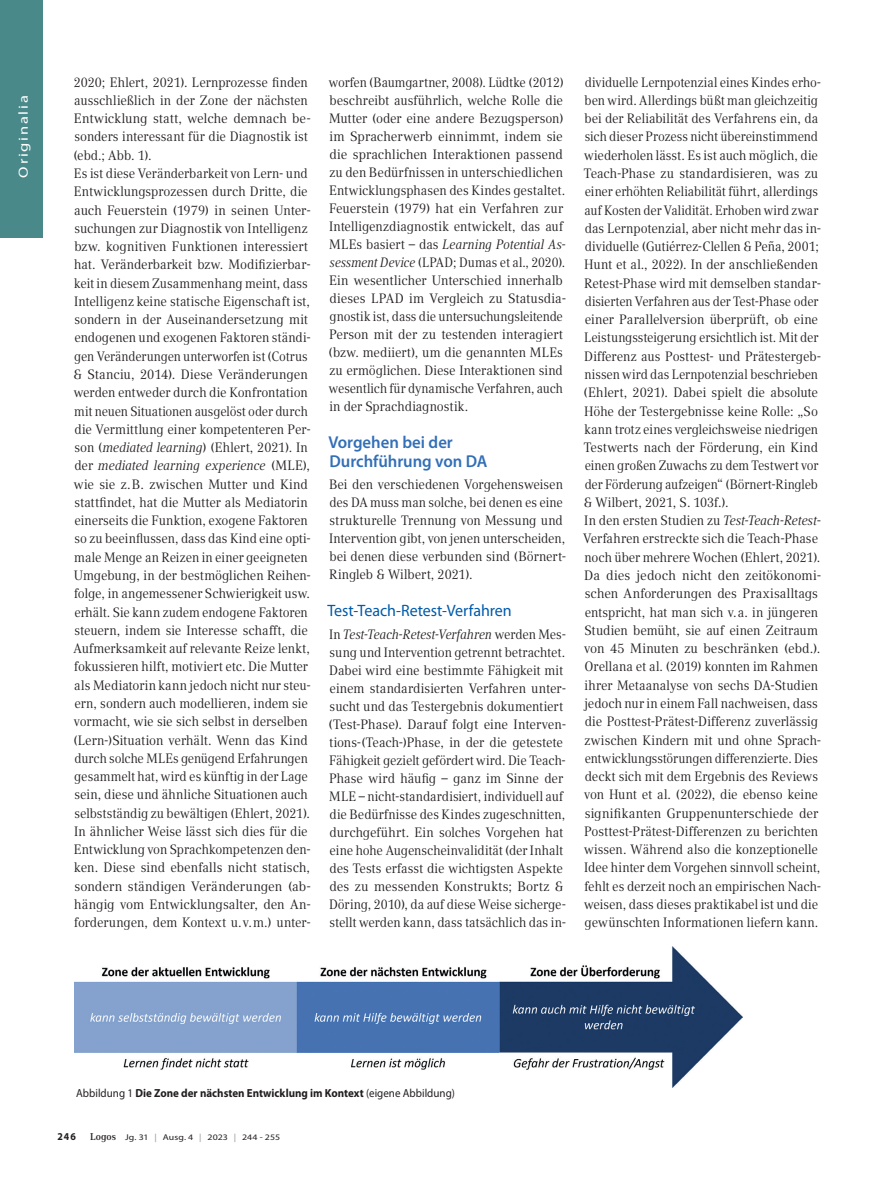
<style>
.page{position:relative;width:893px;height:1191px;background:#fff}
.page>*{position:absolute;margin:0;border:0;box-sizing:border-box;transform-origin:0 0}
.t1{font:600 17.25px/18.8px "Myriad Pro";letter-spacing:-.005em;color:#326fb7}
.t2{font:16.5px "Myriad Pro";letter-spacing:-.005em;color:#015aaa}
.t3{font:13.5px/18.3px "Compatil Text LT Pro";letter-spacing:-.005em;color:#231f20;scale:.92 1}
.t4{font:13.5px/18.3px "Compatil Text LT Pro";letter-spacing:-.005em;color:#231f20;scale:.94 1}
.t5{font:13.5px/18px "Compatil Text LT Pro";letter-spacing:-.005em;color:#231f20;scale:.93 1}
.t6{font:13.2px "Myriad Pro";letter-spacing:.105em;color:#fff;scale:1.25 1}
.t7{font:700 11.7px "Myriad Pro";color:#231f20;scale:.94 1}
.t8{font:700 10.5px "Myriad Pro";color:#231f20;scale:.94 1}
.t9{font:8.4px "Myriad Pro";letter-spacing:.01em;color:#231f20;scale:1.18 1}
.s1{font-style:italic}
.s2{font-weight:400}
.s3{font-family:"Compatil Text LT Pro";font-weight:700;font-size:9.75px}
.s4{color:#939598}
</style>
<div class="page">
<div style="left:0;top:0;width:43px;height:238px;background:#498989"></div>
<img style="left:74px;top:946px;width:668px;height:141px">
<p class="t6" style="left:15px;top:178px;width:67px;rotate:-90deg">Originalia</p>
<p class="t4" style="left:73px;top:73px;width:254px">2020; Ehlert, 2021). Lernprozesse finden ausschließlich in der Zone der nächsten Entwicklung statt, welche demnach be&shy;sonders interessant für die Diagnostik ist (ebd.; Abb. 1).<br>Es ist diese Veränderbarkeit von Lern- und Entwicklungsprozessen durch Dritte, die auch Feuerstein (1979) in seinen Unter&shy;suchungen zur Diagnostik von Intelligenz bzw. kognitiven Funktionen interessiert hat. Veränderbarkeit bzw. Modifizierbar&shy;keit in diesem Zusammenhang meint, dass Intelligenz keine statische Eigenschaft ist, sondern in der Auseinandersetzung mit endogenen und exogenen Faktoren ständi&shy;gen Veränderungen unterworfen ist (Cotrus &amp; Stanciu, 2014). Diese Veränderungen werden entweder durch die Konfrontation mit neuen Situationen ausgelöst oder durch die Vermittlung einer kompetenteren Per&shy;son (<span class="s1">mediated learning</span>) (Ehlert, 2021). In der <span class="s1">mediated learning experience</span> (MLE), wie sie z.B. zwischen Mutter und Kind stattfindet, hat die Mutter als Mediatorin einerseits die Funktion, exogene Faktoren so zu beeinflussen, dass das Kind eine opti&shy;male Menge an Reizen in einer geeigneten Umgebung, in der bestmöglichen Reihen&shy;folge, in angemessener Schwierigkeit usw. erhält. Sie kann zudem endogene Faktoren steuern, indem sie Interesse schafft, die Aufmerksamkeit auf relevante Reize lenkt, fokussieren hilft, motiviert etc. Die Mutter als Mediatorin kann jedoch nicht nur steu&shy;ern, sondern auch modellieren, indem sie vormacht, wie sie sich selbst in derselben (Lern-)Situation verhält. Wenn das Kind durch solche MLEs genügend Erfahrungen gesammelt hat, wird es künftig in der Lage sein, diese und ähnliche Situationen auch selbstständig zu bewältigen (Ehlert, 2021).<br>In ähnlicher Weise lässt sich dies für die Entwicklung von Sprachkompetenzen den&shy;ken. Diese sind ebenfalls nicht statisch, sondern ständigen Veränderungen (ab&shy;hängig vom Entwicklungsalter, den An&shy;forderungen, dem Kontext u.v.m.) unter-</p>
<p class="t3" style="left:328px;top:73px;width:260px">worfen (Baumgartner, 2008). Lüdtke (2012) beschreibt ausführlich, welche Rolle die Mutter (oder eine andere Bezugsperson) im Spracherwerb einnimmt, indem sie die sprachlichen Interaktionen passend zu den Bedürfnissen in unterschiedlichen Entwicklungsphasen des Kindes gestaltet.<br>Feuerstein (1979) hat ein Verfahren zur Intelligenzdiagnostik entwickelt, das auf MLEs basiert – das <span class="s1">Learning Potential As&shy;sessment Device</span> (LPAD; Dumas et al., 2020).<br>Ein wesentlicher Unterschied innerhalb dieses LPAD im Vergleich zu Statusdia&shy;gnostik ist, dass die untersuchungsleitende Person mit der zu testenden interagiert (bzw. mediiert), um die genannten MLEs zu ermöglichen. Diese Interaktionen sind wesentlich für dynamische Verfahren, auch in der Sprachdiagnostik.</p>
<p class="t1" style="left:328px;top:432px;width:161px">Vorgehen bei der<br>Durchführung von DA</p>
<p class="t4" style="left:329px;top:476px;width:254px">Bei den verschiedenen Vorgehensweisen des DA muss man solche, bei denen es eine strukturelle Trennung von Messung und Intervention gibt, von jenen unterscheiden, bei denen diese verbunden sind (Börnert-Ringleb &amp; Wilbert, 2021).</p>
<p class="t2" style="left:327px;top:600px;width:186px">Test-Teach-Retest-Verfahren</p>
<p class="t5" style="left:328px;top:625px;width:257px">In <span class="s1">Test-Teach-Retest-Verfahren</span> werden Mes&shy;sung und Intervention getrennt betrachtet.<br>Dabei wird eine bestimmte Fähigkeit mit einem standardisierten Verfahren unter&shy;sucht und das Testergebnis dokumentiert (Test-Phase). Darauf folgt eine Interven&shy;tions-(Teach-)Phase, in der die getestete Fähigkeit gezielt gefördert wird. Die Teach-Phase wird häufig – ganz im Sinne der MLE – nicht-standardisiert, individuell auf die Bedürfnisse des Kindes zugeschnitten, durchgeführt. Ein solches Vorgehen hat eine hohe Augenscheinvalidität (der Inhalt des Tests erfasst die wichtigsten Aspekte des zu messenden Konstrukts; Bortz &amp; Döring, 2010), da auf diese Weise sicherge&shy;stellt werden kann, dass tatsächlich das in-</p>
<p class="t3" style="left:583px;top:73px;width:260px">dividuelle Lernpotenzial eines Kindes erho&shy;ben wird. Allerdings büßt man gleichzeitig bei der Reliabilität des Verfahrens ein, da sich dieser Prozess nicht übereinstimmend wiederholen lässt. Es ist auch möglich, die Teach-Phase zu standardisieren, was zu einer erhöhten Reliabilität führt, allerdings auf Kosten der Validität. Erhoben wird zwar das Lernpotenzial, aber nicht mehr das in&shy;dividuelle (Gutiérrez-Clellen &amp; Peña, 2001; Hunt et al., 2022). In der anschließenden Retest-Phase wird mit demselben standar&shy;disierten Verfahren aus der Test-Phase oder einer Parallelversion überprüft, ob eine Leistungssteigerung ersichtlich ist. Mit der Differenz aus Posttest- und Prätestergeb&shy;nissen wird das Lernpotenzial beschrieben (Ehlert, 2021). Dabei spielt die absolute Höhe der Testergebnisse keine Rolle: „So kann trotz eines vergleichsweise niedrigen Testwerts nach der Förderung, ein Kind einen großen Zuwachs zu dem Testwert vor der Förderung aufzeigen“ (Börnert-Ringleb &amp; Wilbert, 2021, S. 103f.).<br>In den ersten Studien zu <span class="s1">Test-Teach-Retest</span>-Verfahren erstreckte sich die Teach-Phase noch über mehrere Wochen (Ehlert, 2021).<br>Da dies jedoch nicht den zeitökonomi&shy;schen Anforderungen des Praxisalltags entspricht, hat man sich v.a. in jüngeren Studien bemüht, sie auf einen Zeitraum von 45 Minuten zu beschränken (ebd.).<br>Orellana et al. (2019) konnten im Rahmen ihrer Metaanalyse von sechs DA-Studien jedoch nur in einem Fall nachweisen, dass die Posttest-Prätest-Differenz zuverlässig zwischen Kindern mit und ohne Sprach&shy;entwicklungsstörungen differenzierte. Dies deckt sich mit dem Ergebnis des Reviews von Hunt et al. (2022), die ebenso keine signifikanten Gruppenunterschiede der Posttest-Prätest-Differenzen zu berichten wissen. Während also die konzeptionelle Idee hinter dem Vorgehen sinnvoll scheint, fehlt es derzeit noch an empirischen Nach&shy;weisen, dass dieses praktikabel ist und die gewünschten Informationen liefern kann.</p>
<p class="t7" style="left:76px;top:1085px;width:404px"><span class="s2">Abbildung 1</span> Die Zone der nächsten Entwicklung im Kontext <span class="s2">(eigene Abbildung)</span></p>
<p class="t8" style="left:57px;top:1129px;width:21px">246</p>
<p class="t9" style="left:90px;top:1132px;width:162px"><span class="s3">Logos</span> Jg. 31 <span class="s4">|</span> Ausg. 4 <span class="s4">|</span> 2023 <span class="s4">|</span> 244 - 255</p>
</div>
